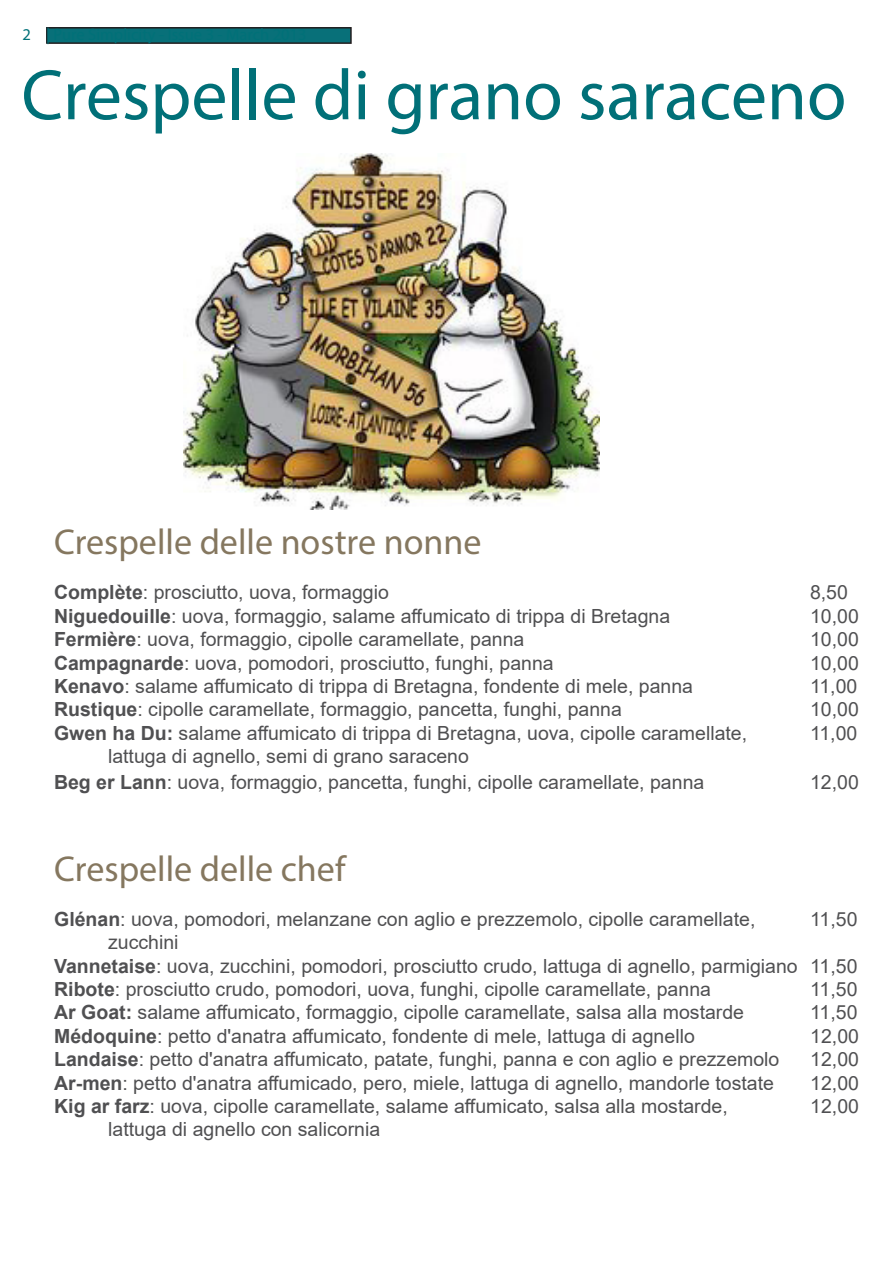
<style>
.page{position:relative;width:893px;height:1263px;background:#fff}
.page>*{position:absolute;margin:0;border:0;box-sizing:border-box;transform-origin:0 0}
._93_pt_Header{font:72px "Myriad Pro";color:#017078}
._10_pt_Basic_Paragra{font:36px "Myriad Pro";color:#85775f}
.t1{font:19.5px "Arial";color:#505052}
.s1{font-weight:700}
</style>
<div class="page">
<img style="left:183px;top:153px;width:417px;height:357px">
<div style="left:47px;top:28px;width:304px;height:15px;background:#087079"></div>
<div style="left:46px;top:27px;width:306px;height:17px;border:2px solid #231f20"></div>
<p class="_93_pt_Header" style="left:21px;top:51px;width:826px">Crespelle di grano saraceno</p>
<p class="_10_pt_Basic_Paragra" style="left:54px;top:520px;width:429px">Crespelle delle nostre nonne</p>
<p class="t1" style="left:54px;top:579px;width:336px"><span class="s1">Complète</span>: prosciutto, uova, formaggio</p>
<p class="t1" style="left:810px;top:579px;width:39px">8,50</p>
<p class="t1" style="left:54px;top:603px;width:618px"><span class="s1">Niguedouille</span>: uova, formaggio, salame affumicato di trippa di Bretagna</p>
<p class="t1" style="left:810px;top:603px;width:50px">10,00</p>
<p class="t1" style="left:54px;top:626px;width:472px"><span class="s1">Fermière</span>: uova, formaggio, cipolle caramellate, panna</p>
<p class="t1" style="left:810px;top:626px;width:50px">10,00</p>
<p class="t1" style="left:54px;top:649px;width:501px"><span class="s1">Campagnarde</span>: uova, pomodori, prosciutto, funghi, panna</p>
<p class="t1" style="left:810px;top:649px;width:50px">10,00</p>
<p class="t1" style="left:54px;top:673px;width:641px"><span class="s1">Kenavo</span>: salame affumicato di trippa di Bretagna, fondente di mele, panna</p>
<p class="t1" style="left:810px;top:673px;width:49px">11,00</p>
<p class="t1" style="left:54px;top:696px;width:569px"><span class="s1">Rustique</span>: cipolle caramellate, formaggio, pancetta, funghi, panna</p>
<p class="t1" style="left:810px;top:696px;width:50px">10,00</p>
<p class="t1" style="left:54px;top:720px;width:695px"><span class="s1">Gwen ha Du:</span> salame affumicato di trippa di Bretagna, uova, cipolle caramellate,</p>
<p class="t1" style="left:810px;top:720px;width:49px">11,00</p>
<p class="t1" style="left:108px;top:743px;width:362px">lattuga di agnello, semi di grano saraceno</p>
<p class="t1" style="left:54px;top:768px;width:652px"><span class="s1">Beg er Lann</span>: uova, formaggio, pancetta, funghi, cipolle caramellate, panna</p>
<p class="t1" style="left:810px;top:768px;width:50px">12,00</p>
<p class="_10_pt_Basic_Paragra" style="left:54px;top:846px;width:293px">Crespelle delle chef</p>
<p class="t1" style="left:54px;top:905px;width:703px"><span class="s1">Glénan</span>: uova, pomodori, melanzane con aglio e prezzemolo, cipolle caramellate,</p>
<p class="t1" style="left:810px;top:905px;width:49px">11,50</p>
<p class="t1" style="left:108px;top:929px;width:72px">zucchini</p>
<p class="t1" style="left:54px;top:952px;width:805px"><span class="s1">Vannetaise</span>: uova, zucchini, pomodori, prosciutto crudo, lattuga di agnello, parmigiano 11,50</p>
<p class="t1" style="left:54px;top:976px;width:658px"><span class="s1">Ribote</span>: prosciutto crudo, pomodori, uova, funghi, cipolle caramellate, panna</p>
<p class="t1" style="left:810px;top:976px;width:49px">11,50</p>
<p class="t1" style="left:54px;top:999px;width:691px"><span class="s1">Ar Goat:</span> salame affumicato, formaggio, cipolle caramellate, salsa alla mostarde</p>
<p class="t1" style="left:810px;top:999px;width:49px">11,50</p>
<p class="t1" style="left:54px;top:1022px;width:642px"><span class="s1">Médoquine</span>: petto d'anatra affumicato, fondente di mele, lattuga di agnello</p>
<p class="t1" style="left:810px;top:1022px;width:50px">12,00</p>
<p class="t1" style="left:54px;top:1046px;width:727px"><span class="s1">Landaise</span>: petto d'anatra affumicato, patate, funghi, panna e con aglio e prezzemolo</p>
<p class="t1" style="left:810px;top:1046px;width:50px">12,00</p>
<p class="t1" style="left:54px;top:1069px;width:721px"><span class="s1">Ar-men</span>: petto d'anatra affumicado, pero, miele, lattuga di agnello, mandorle tostate</p>
<p class="t1" style="left:810px;top:1069px;width:50px">12,00</p>
<p class="t1" style="left:54px;top:1093px;width:675px"><span class="s1">Kig ar farz</span>: uova, cipolle caramellate, salame affumicato, salsa alla mostarde,</p>
<p class="t1" style="left:810px;top:1093px;width:50px">12,00</p>
<p class="t1" style="left:108px;top:1116px;width:274px">lattuga di agnello con salicornia</p>
</div>
